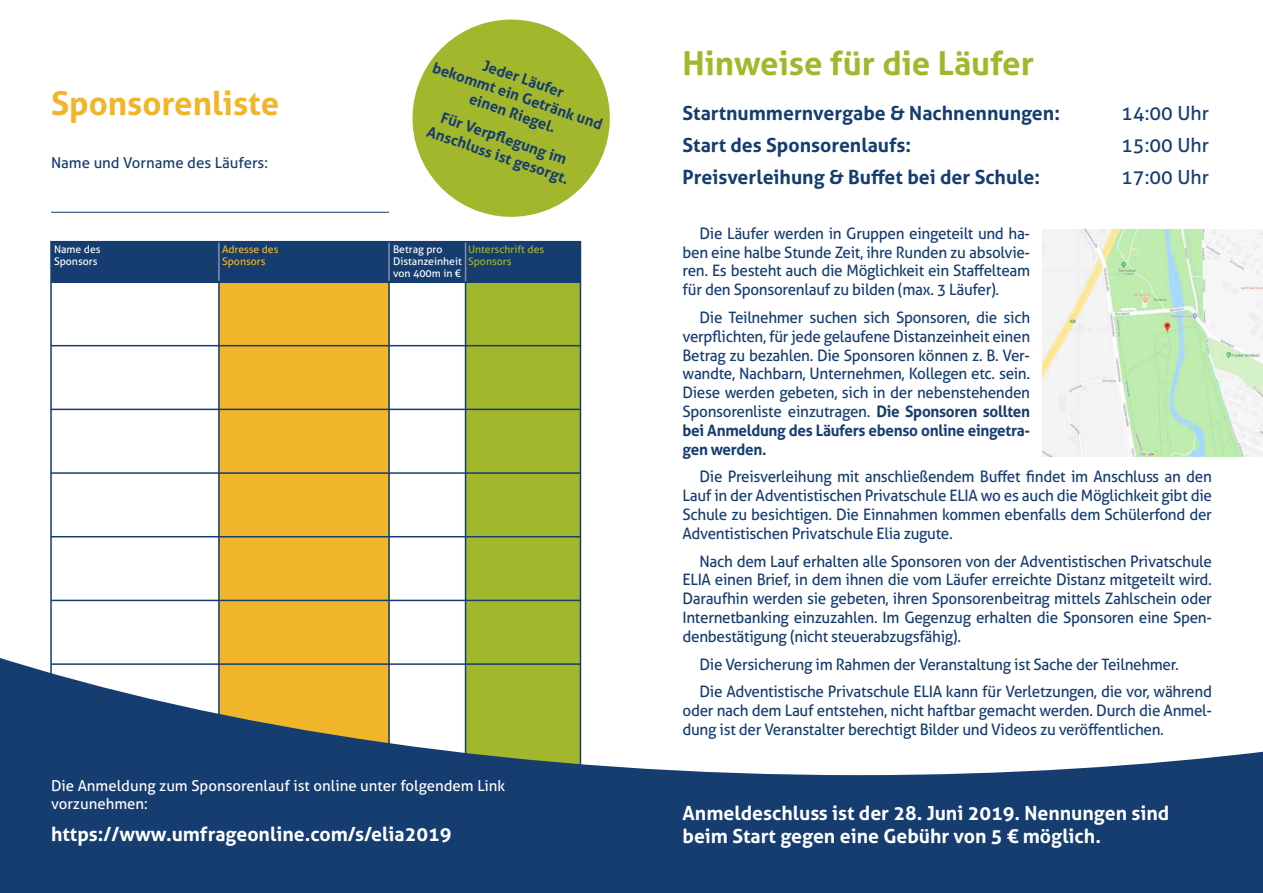
<style>
.page{position:relative;width:1263px;height:893px;background:#fff}
.page>*{position:absolute;margin:0;border:0;box-sizing:border-box;transform-origin:0 0}
.t1{font:700 33px "Aller";color:#a3b72d}
.t2{font:700 33px "Aller";color:#f1b52a}
.t3{font:700 19.5px/23.4px "Aller";color:#fff}
.t4{font:700 19.5px "Aller";color:#153d70}
.t5{font:19.5px "Aller";color:#153d70}
.t6{font:15.75px/18.9px "Aller";letter-spacing:-.02em;color:#153d70;text-align:justify}
.t7{font:700 15px/26.5px "Aller";color:#153d70;text-align:center}
.t8{font:15px/18px "Aller";color:#fff}
.t9{font:15px "Aller";color:#153d70}
.t10{font:10.5px/12px "Aller";color:#fff}
.t11{font:10.5px "Aller";color:#f1b52a}
.t12{font:10.5px "Aller";color:#a3b72d}
.s1{color:#a3b72d}
.s2{font-weight:700}
</style>
<div class="page">
<div style="left:220px;top:242px;width:170px;height:502px;background:#f1b52a"></div>
<div style="left:466px;top:242px;width:114px;height:530px;background:#a3b72d"></div>
<svg style="left:0;top:654px;width:1263px;height:239px;fill:#153d70"></svg>
<svg style="left:412px;top:19px;width:198px;height:198px;fill:#a3b72d"></svg>
<hr style="left:51px;top:212px;width:338px;height:1px;background:#153d70">
<div style="left:51px;top:242px;width:529px;height:41px;background:#153d70"></div>
<hr style="left:218px;top:243px;width:2px;height:510px;background:#153d70">
<hr style="left:51px;top:409px;width:529px;height:1px;background:#153d70">
<hr style="left:51px;top:536px;width:529px;height:1px;background:#153d70">
<hr style="left:51px;top:345px;width:529px;height:1px;background:#153d70">
<hr style="left:51px;top:472px;width:529px;height:2px;background:#153d70">
<hr style="left:51px;top:600px;width:529px;height:1px;background:#153d70">
<hr style="left:51px;top:663px;width:529px;height:2px;background:#153d70">
<hr style="left:388px;top:243px;width:2px;height:510px;background:#153d70">
<hr style="left:465px;top:243px;width:1px;height:516px;background:#153d70">
<hr style="left:218px;top:243px;width:2px;height:38px;background:#888eaf">
<hr style="left:388px;top:243px;width:2px;height:38px;background:#888eaf">
<hr style="left:465px;top:243px;width:1px;height:38px;background:#888eaf">
<img style="left:1043px;top:229px;width:220px;height:228px">
<h1 class="t2" style="left:51px;top:83px;width:230px">Sponsorenliste</h1>
<p class="t9" style="left:51px;top:154px;width:218px">Name und Vorname des Läufers:</p>
<p class="t7" style="left:488px;top:52px;width:86px;rotate:19deg">Jeder Läufer</p>
<p class="t7" style="left:455px;top:79px;width:133px;rotate:19deg">einen Riegel.<br>Für Verpfl egung im</p>
<p class="t7" style="left:438px;top:54px;width:180px;rotate:19deg">bekommt ein Getränk und</p>
<p class="t7" style="left:432px;top:118px;width:150px;rotate:19deg">Anschluss ist gesorgt.</p>
<p class="t10" style="left:54px;top:243px;width:48px">Name des</p>
<p class="t11" style="left:222px;top:243px;width:58px">Adresse des</p>
<p class="t10" style="left:393px;top:243px;width:51px">Betrag pro</p>
<p class="t12" style="left:468px;top:243px;width:78px">Unterschrift des</p>
<p class="t10" style="left:54px;top:255px;width:45px">Sponsors</p>
<p class="t11" style="left:222px;top:255px;width:45px">Sponsors</p>
<p class="t10" style="left:393px;top:255px;width:120px">Distanzeinheit <span class="s1">Sponsors </span>von 400m in €</p>
<p class="t8" style="left:51px;top:777px;width:456px">Die Anmeldung zum Sponsorenlauf ist online unter folgendem Link vorzunehmen:</p>
<p class="t3" style="left:51px;top:822px;width:402px">https://www.umfrageonline.com/s/elia2019</p>
<h1 class="t1" style="left:682px;top:43px;width:353px">Hinweise für die Läufer</h1>
<p class="t4" style="left:682px;top:101px;width:379px">Startnummernvergabe &amp; Nachnennungen:</p>
<p class="t5" style="left:1121px;top:101px;width:89px">14:00 Uhr</p>
<p class="t4" style="left:682px;top:133px;width:230px">Start des Sponsorenlaufs:</p>
<p class="t5" style="left:1121px;top:133px;width:89px">15:00 Uhr</p>
<p class="t4" style="left:682px;top:165px;width:359px">Preisverleihung &amp; Buffet bei der Schule:</p>
<p class="t5" style="left:1121px;top:165px;width:89px">17:00 Uhr</p>
<p class="t6" style="left:682px;top:224px;width:349px;text-indent:17px">Die Läufer werden in Gruppen eingeteilt und ha&shy;ben eine halbe Stunde Zeit, ihre Runden zu absolvie&shy;ren. Es besteht auch die Möglichkeit ein Staffelteam für den Sponsorenlauf zu bilden (max. 3 Läufer).</p>
<p class="t6" style="left:682px;top:308px;width:349px;text-indent:17px">Die Teilnehmer suchen sich Sponsoren, die sich verpflichten, für jede gelaufene Distanzeinheit einen Betrag zu bezahlen. Die Sponsoren können z. B. Ver&shy;wandte, Nachbarn, Unternehmen, Kollegen etc. sein.<br>Diese werden gebeten, sich in der nebenstehenden Sponsorenliste einzutragen. <span class="s2">Die Sponsoren sollten bei Anmeldung des Läufers ebenso online eingetra&shy;gen werden.</span></p>
<p class="t6" style="left:682px;top:467px;width:531px;text-indent:17px">Die Preisverleihung mit anschließendem Buffet findet im Anschluss an den Lauf in der Adventistischen Privatschule ELIA wo es auch die Möglichkeit gibt die Schule zu besichtigen. Die Einnahmen kommen ebenfalls dem Schülerfond der Adventistischen Privatschule Elia zugute.</p>
<p class="t6" style="left:682px;top:551px;width:531px;text-indent:17px">Nach dem Lauf erhalten alle Sponsoren von der Adventistischen Privatschule ELIA einen Brief, in dem ihnen die vom Läufer erreichte Distanz mitgeteilt wird.<br>Daraufhin werden sie gebeten, ihren Sponsorenbeitrag mittels Zahlschein oder Internetbanking einzuzahlen. Im Gegenzug erhalten die Sponsoren eine Spen&shy;denbestätigung (nicht steuerabzugsfähig).</p>
<p class="t6" style="left:699px;top:650px;width:514px;line-height:27.5px">Die Versicherung im Rahmen der Veranstaltung ist Sache der Teilnehmer.<br>Die Adventistische Privatschule ELIA kann für Verletzungen, die vor, während</p>
<p class="t6" style="left:682px;top:701px;width:531px">oder nach dem Lauf entstehen, nicht haftbar gemacht werden. Durch die Anmel&shy;dung ist der Veranstalter berechtigt Bilder und Videos zu veröffentlichen.</p>
<p class="t3" style="left:682px;top:801px;width:488px">Anmeldeschluss ist der 28. Juni 2019. Nennungen sind beim Start gegen eine Gebühr von 5 € möglich.</p>
</div>
